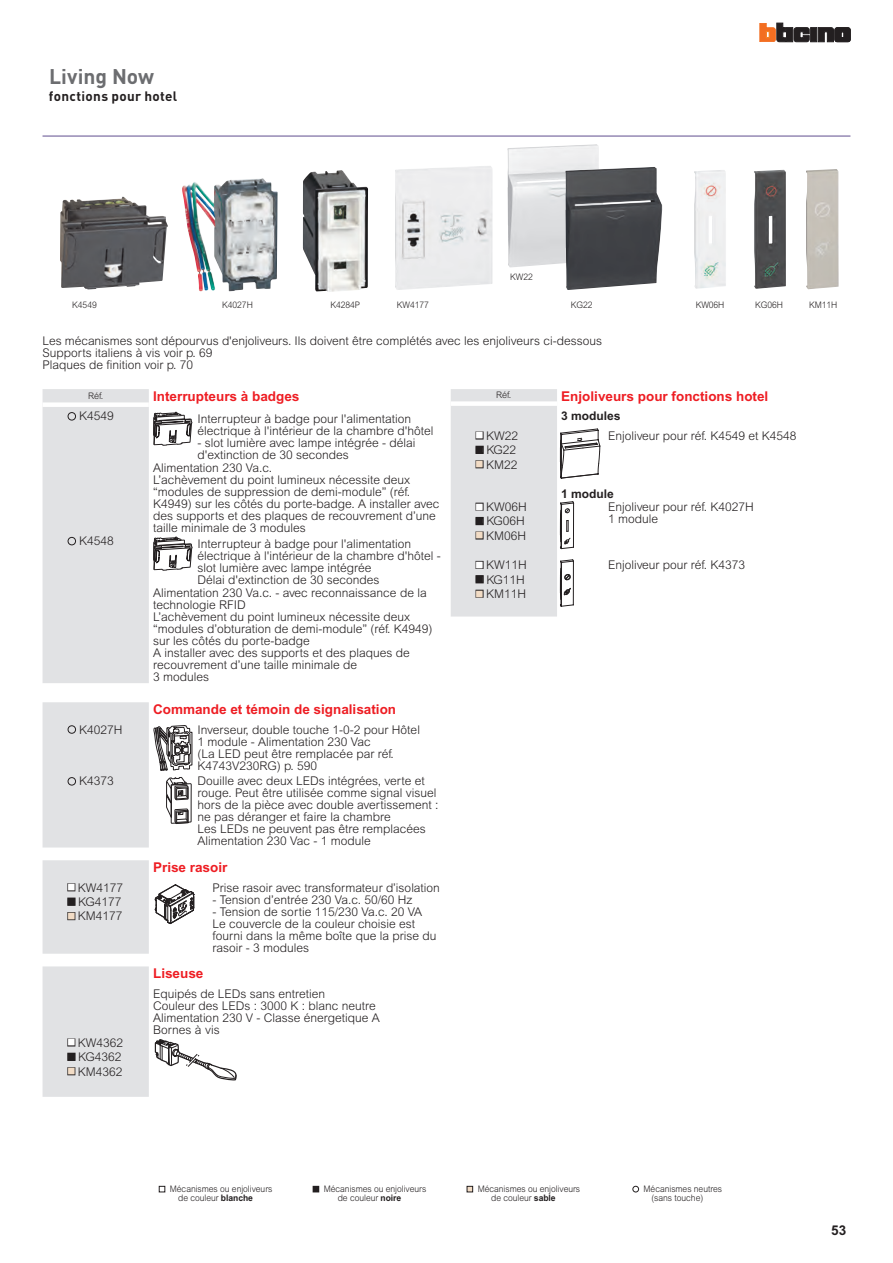
<style>
.page{position:relative;width:893px;height:1263px;background:#fff}
.page>*{position:absolute;margin:0;border:0;box-sizing:border-box;transform-origin:0 0}
.t1{font:700 21px "DIN Pro";color:#6c6d70}
.t2{font:700 13.5px "Arial MT Std";color:#ee1d23}
.t3{font:700 13.5px "DIN Pro";letter-spacing:.02em;color:#231f20}
.t4{font:700 13.5px "Arial MT Std";color:#231f20}
.t5{font:300 12px/12px "Arial MT Std";color:#231f20}
.t6{font:700 12px "Arial MT Std";color:#231f20}
.t7{font:300 9px/9px "Arial MT Std";letter-spacing:-.005em;color:#231f20;scale:.95 1}
.t8{font:300 9px "Arial MT Std";letter-spacing:-.005em;color:#231f20}
.s1{font-weight:700}
</style>
<div class="page">
<div style="left:786px;top:28px;width:7px;height:14px;background:#231f20;border:1px solid #231f20"></div>
<div style="left:811px;top:28px;width:6px;height:14px;background:#231f20;border:1px solid #231f20"></div>
<svg style="left:818px;top:27px;width:32px;height:15px"></svg>
<svg style="left:760px;top:23px;width:25px;height:19px"></svg>
<svg style="left:794px;top:27px;width:15px;height:15px"></svg>
<hr style="left:43px;top:135px;width:807px;height:2px;background:#9589b4">
<svg style="left:155px;top:1039px;width:82px;height:41px"></svg>
<img style="left:60px;top:196px;width:108px;height:93px">
<img style="left:182px;top:178px;width:80px;height:113px">
<img style="left:303px;top:170px;width:65px;height:122px">
<img style="left:395px;top:166px;width:98px;height:124px">
<img style="left:508px;top:144px;width:91px;height:123px">
<img style="left:566px;top:167px;width:96px;height:123px">
<img style="left:694px;top:170px;width:32px;height:119px">
<img style="left:754px;top:170px;width:32px;height:119px">
<img style="left:806px;top:169px;width:33px;height:120px">
<svg style="left:159px;top:1186px;width:6px;height:6px"></svg>
<div style="left:632px;top:1186px;width:7px;height:6px;border:1px solid #231f20;border-radius:50%"></div>
<svg style="left:467px;top:1186px;width:6px;height:6px"></svg>
<svg style="left:313px;top:1186px;width:6px;height:6px"></svg>
<svg style="left:451px;top:389px;width:150px;height:227px"></svg>
<svg style="left:43px;top:389px;width:150px;height:294px"></svg>
<svg style="left:43px;top:702px;width:150px;height:145px"></svg>
<svg style="left:43px;top:860px;width:152px;height:94px"></svg>
<div style="left:43px;top:966px;width:106px;height:131px;background:#e1e2e4"></div>
<h1 class="t1" style="left:49px;top:59px;width:107px">Living Now</h1>
<p class="t3" style="left:49px;top:84px;width:130px">fonctions pour hotel</p>
<p class="t7" style="left:510px;top:272px;width:25px">KW22</p>
<p class="t7" style="left:330px;top:301px;width:33px">K4284P</p>
<p class="t7" style="left:571px;top:301px;width:24px">KG22</p>
<p class="t7" style="left:696px;top:301px;width:32px">KW06H</p>
<p class="t7" style="left:755px;top:301px;width:31px">KG06H</p>
<p class="t7" style="left:809px;top:301px;width:31px">KM11H</p>
<p class="t5" style="left:42px;top:334px;width:561px">Les mécanismes sont dépourvus d'enjoliveurs. Ils doivent être complétés avec les enjoliveurs ci-dessous<br>Supports italiens à vis voir p. 69<br>Plaques de finition voir p. 70</p>
<p class="t8" style="left:496px;top:389px;width:17px">Réf.</p>
<p class="t2" style="left:561px;top:388px;width:209px">Enjoliveurs pour fonctions hotel</p>
<p class="t6" style="left:561px;top:409px;width:61px">3 modules</p>
<p class="t5" style="left:486px;top:428px;width:34px;line-height:14.4px">KW22<br>KG22<br>KM22</p>
<p class="t5" style="left:608px;top:429px;width:190px">Enjoliveur pour réf. K4549 et K4548</p>
<p class="t6" style="left:561px;top:487px;width:54px">1 module</p>
<p class="t5" style="left:486px;top:499px;width:42px;line-height:14.4px">KW06H<br>KG06H<br>KM06H</p>
<p class="t5" style="left:608px;top:501px;width:147px">Enjoliveur pour réf. K4027H<br>1 module</p>
<p class="t5" style="left:486px;top:558px;width:42px;line-height:14.4px">KW11H<br>KG11H<br>KM11H</p>
<p class="t5" style="left:608px;top:559px;width:139px">Enjoliveur pour réf. K4373</p>
<p class="t7" style="left:72px;top:301px;width:27px">K4549</p>
<p class="t7" style="left:222px;top:301px;width:34px">K4027H</p>
<p class="t7" style="left:397px;top:301px;width:35px">KW4177</p>
<p class="t8" style="left:88px;top:391px;width:17px">Réf.</p>
<p class="t2" style="left:153px;top:388px;width:148px">Interrupteurs à badges</p>
<p class="t5" style="left:79px;top:410px;width:36px">K4549</p>
<p class="t5" style="left:198px;top:413px;width:237px">Interrupteur à badge pour l'alimentation électrique à l'intérieur de la chambre d'hôtel</p>
<p class="t5" style="left:198px;top:437px;width:219px">- slot lumière avec lampe intégrée - délai</p>
<p class="t5" style="left:198px;top:449px;width:153px">d'extinction de 30 secondes</p>
<p class="t5" style="left:153px;top:462px;width:120px">Alimentation 230 Va.c.</p>
<p class="t5" style="left:153px;top:474px;width:258px">L’achèvement du point lumineux nécessite deux</p>
<p class="t5" style="left:153px;top:486px;width:258px">“modules de suppression de demi-module” (réf.</p>
<p class="t5" style="left:153px;top:498px;width:288px">K4949) sur les côtés du porte-badge. A installer avec</p>
<p class="t5" style="left:153px;top:510px;width:284px">des supports et des plaques de recouvrement d’une</p>
<p class="t5" style="left:153px;top:522px;width:154px">taille minimale de 3 modules</p>
<p class="t5" style="left:79px;top:535px;width:36px">K4548</p>
<p class="t5" style="left:198px;top:538px;width:215px">Interrupteur à badge pour l'alimentation</p>
<p class="t5" style="left:198px;top:550px;width:245px">électrique à l'intérieur de la chambre d'hôtel -</p>
<p class="t5" style="left:198px;top:562px;width:175px">slot lumière avec lampe intégrée</p>
<p class="t5" style="left:198px;top:574px;width:183px">Délai d'extinction de 30 secondes</p>
<p class="t5" style="left:153px;top:587px;width:275px">Alimentation 230 Va.c. - avec reconnaissance de la</p>
<p class="t5" style="left:153px;top:599px;width:94px">technologie RFID</p>
<p class="t5" style="left:153px;top:611px;width:258px">L’achèvement du point lumineux nécessite deux</p>
<p class="t5" style="left:153px;top:623px;width:281px">“modules d’obturation de demi-module” (réf. K4949)</p>
<p class="t5" style="left:153px;top:635px;width:158px">sur les côtés du porte-badge</p>
<p class="t5" style="left:153px;top:647px;width:258px">A installer avec des supports et des plaques de</p>
<p class="t5" style="left:153px;top:659px;width:206px">recouvrement d’une taille minimale de</p>
<p class="t5" style="left:153px;top:671px;width:58px">3 modules</p>
<p class="t2" style="left:153px;top:701px;width:245px">Commande et témoin de signalisation</p>
<p class="t5" style="left:79px;top:723px;width:45px">K4027H</p>
<p class="t5" style="left:198px;top:723px;width:224px">Inverseur, double touche 1-0-2 pour Hôtel<br>1 module - Alimentation 230 Vac<br>(La LED peut être remplacée par réf.<br>K4743V230RG) p. 590</p>
<p class="t5" style="left:79px;top:775px;width:36px">K4373</p>
<p class="t5" style="left:198px;top:775px;width:242px">Douille avec deux LEDs intégrées, verte et rouge. Peut être utilisée comme signal visuel hors de la pièce avec double avertissement : ne pas déranger et faire la chambre<br>Les LEDs ne peuvent pas être remplacées Alimentation 230 Vac - 1 module</p>
<p class="t2" style="left:153px;top:859px;width:76px">Prise rasoir</p>
<p class="t5" style="left:78px;top:880px;width:47px;line-height:14.4px">KW4177<br>KG4177<br>KM4177</p>
<p class="t5" style="left:213px;top:881px;width:229px">Prise rasoir avec transformateur d’isolation</p>
<p class="t5" style="left:213px;top:893px;width:201px">- Tension d’entrée 230 Va.c. 50/60 Hz</p>
<p class="t5" style="left:213px;top:905px;width:225px">- Tension de sortie 115/230 Va.c. 20 VA Le couvercle de la couleur choisie est fourni dans la même boîte que la prise du rasoir - 3 modules</p>
<p class="t5" style="left:78px;top:1035px;width:47px;line-height:14.4px">KW4362<br>KG4362<br>KM4362</p>
<p class="t2" style="left:153px;top:966px;width:52px">Liseuse</p>
<p class="t5" style="left:153px;top:987px;width:228px">Equipés de LEDs sans entretien<br>Couleur des LEDs : 3000 K : blanc neutre<br>Alimentation 230 V - Classe énergetique A<br>Bornes à vis</p>
<p class="t7" style="left:178px;top:1185px;width:101px;text-indent:-8px">Mécanismes ou enjoliveurs de couleur <span class="s1">blanche</span></p>
<p class="t7" style="left:651px;top:1185px;width:76px;text-indent:-8px">Mécanismes neutres (sans touche)</p>
<p class="t7" style="left:338px;top:1185px;width:95px;text-indent:-14px">Mécanismes ou enjoliveurs de couleur <span class="s1">noire</span></p>
<p class="t7" style="left:491px;top:1185px;width:95px;text-indent:-14px">Mécanismes ou enjoliveurs de couleur <span class="s1">sable</span></p>
<p class="t4" style="left:831px;top:1222px;width:17px">53</p>
</div>
